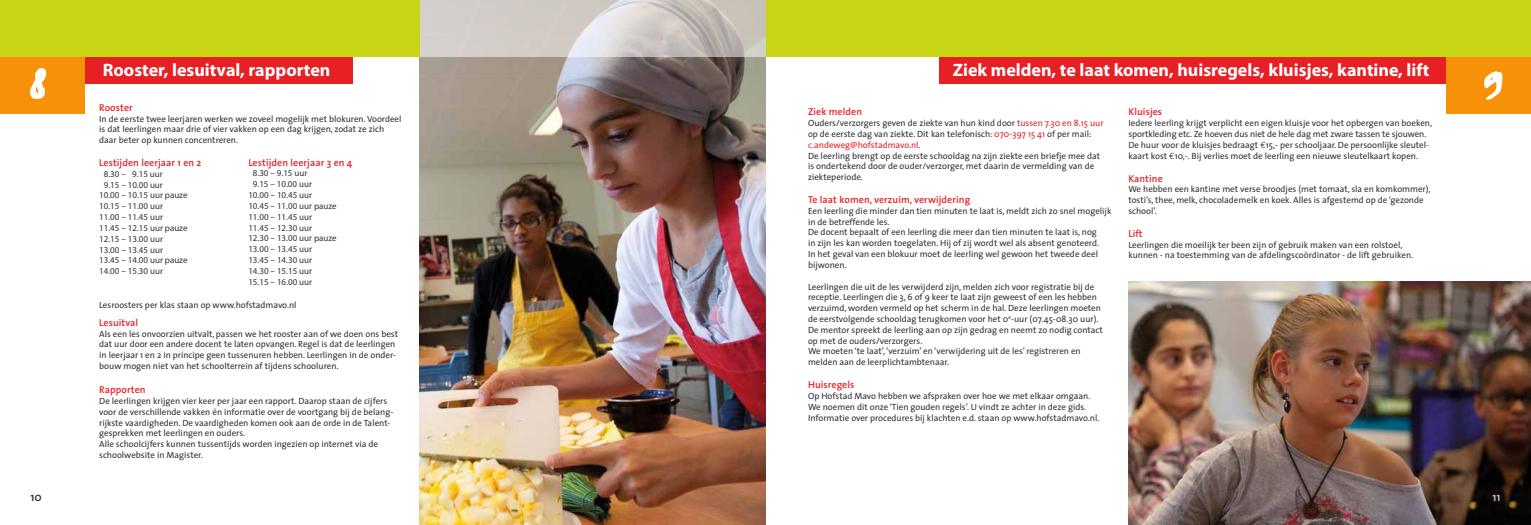
<style>
.page{position:relative;width:1531px;height:525px;background:#fff}
.page>*{position:absolute;margin:0;border:0;box-sizing:border-box;transform-origin:0 0}
.t1{font:60px "FF Erikrighthand";color:#fff}
.t2{font:700 18px "Myriad Pro";color:#fff}
.t3{font:600 12px "The Sans";color:#323232}
.t4{font:600 12px "The Sans";color:#c9c9c9}
.t5{font:600 10px "The Sans";letter-spacing:.01em;color:#e72026}
.t6{font:9px/10.8px "The Sans";color:#323232}
.t7{font:9px "Myriad Pro";color:#323232}
.s1{color:#e72026}
.s2{font-family:"Euro Mono"}
</style>
<div class="page">
<div style="left:940px;top:57px;width:591px;height:27px;background:#e72026"></div>
<div style="left:1447px;top:57px;width:84px;height:56px;background:#f79107"></div>
<div style="left:765px;top:0;width:766px;height:57px;background:#c7d515"></div>
<img style="left:420px;top:57px;width:345px;height:467px">
<svg style="left:420px;top:0;width:345px;height:57px;background:#cfcac6"></svg>
<div style="left:0;top:57px;width:352px;height:27px;background:#e72026"></div>
<div style="left:0;top:57px;width:84px;height:56px;background:#f79107"></div>
<div style="left:0;top:0;width:420px;height:57px;background:#c7d515"></div>
<img style="left:1128px;top:282px;width:403px;height:242px">
<h1 class="t1" style="left:27px;top:45px;width:22px">8</h1>
<h2 class="t2" style="left:103px;top:58px;width:229px">Rooster, lesuitval, rapporten</h2>
<p class="t5" style="left:99px;top:99px;width:35px">Rooster</p>
<p class="t6" style="left:99px;top:113px;width:304px">In de eerste twee leerjaren werken we zoveel mogelijk met blokuren. Voordeel is dat leerlingen maar drie of vier vakken op een dag krijgen, zodat ze zich daar beter op kunnen concentreren.</p>
<p class="t5" style="left:99px;top:154px;width:104px">Lestijden leerjaar 1 en 2</p>
<p class="t7" style="left:104px;top:168px;width:61px">8.30 – 9.15 uur</p>
<p class="t7" style="left:104px;top:179px;width:61px">9.15 – 10.00 uur</p>
<p class="t7" style="left:99px;top:190px;width:90px">10.00 – 10.15 uur pauze</p>
<p class="t7" style="left:99px;top:200px;width:65px">10.15 – 11.00 uur</p>
<p class="t7" style="left:99px;top:211px;width:65px">11.00 – 11.45 uur</p>
<p class="t7" style="left:99px;top:222px;width:90px">11.45 – 12.15 uur pauze</p>
<p class="t7" style="left:99px;top:233px;width:65px">12.15 – 13.00 uur</p>
<p class="t7" style="left:99px;top:244px;width:65px">13.00 – 13.45 uur</p>
<p class="t7" style="left:99px;top:254px;width:90px">13.45 – 14.00 uur pauze</p>
<p class="t7" style="left:99px;top:265px;width:65px">14.00 – 15.30 uur</p>
<p class="t6" style="left:99px;top:299px;width:199px">Lesroosters per klas staan op www.hofstadmavo.nl</p>
<p class="t5" style="left:99px;top:314px;width:40px">Lesuitval</p>
<p class="t6" style="left:99px;top:328px;width:300px">Als een les onvoorzien uitvalt, passen we het rooster aan of we doen ons best dat uur door een andere docent te laten opvangen. Regel is dat de leerlingen in leerjaar 1 en 2 in principe geen tussenuren hebben. Leerlingen in de onder&shy;bouw mogen niet van het schoolterrein af tijdens schooluren.</p>
<p class="t5" style="left:99px;top:381px;width:48px">Rapporten</p>
<p class="t6" style="left:99px;top:395px;width:296px">De leerlingen krijgen vier keer per jaar een rapport. Daarop staan de cijfers voor de verschillende vakken én informatie over de voortgang bij de belang&shy;rijkste vaardigheden. De vaardigheden komen ook aan de orde in de Talent&shy;gesprekken met leerlingen en ouders.<br>Alle schoolcijfers kunnen tussentijds worden ingezien op internet via de schoolwebsite in Magister.</p>
<p class="t5" style="left:248px;top:154px;width:106px">Lestijden leerjaar 3 en 4</p>
<p class="t7" style="left:253px;top:168px;width:56px">8.30 – 9.15 uur</p>
<p class="t7" style="left:253px;top:178px;width:61px">9.15 – 10.00 uur</p>
<p class="t7" style="left:248px;top:189px;width:65px">10.00 – 10.45 uur</p>
<p class="t7" style="left:248px;top:200px;width:90px">10.45 – 11.00 uur pauze</p>
<p class="t7" style="left:248px;top:211px;width:65px">11.00 – 11.45 uur</p>
<p class="t7" style="left:248px;top:222px;width:65px">11.45 – 12.30 uur</p>
<p class="t7" style="left:248px;top:232px;width:90px">12.30 – 13.00 uur pauze</p>
<p class="t7" style="left:248px;top:243px;width:65px">13.00 – 13.45 uur</p>
<p class="t7" style="left:248px;top:254px;width:65px">13.45 – 14.30 uur</p>
<p class="t7" style="left:248px;top:265px;width:65px">14.30 – 15.15 uur</p>
<p class="t7" style="left:248px;top:276px;width:65px">15.15 – 16.00 uur</p>
<h3 class="t3" style="left:30px;top:487px;width:13px">10</h3>
<h2 class="t2" style="left:953px;top:58px;width:478px">Ziek melden, te laat komen, huisregels, kluisjes, kantine, lift</h2>
<h1 class="t1" style="left:1482px;top:38px;width:22px">9</h1>
<p class="t5" style="left:808px;top:104px;width:56px">Ziek melden</p>
<p class="t6" style="left:808px;top:117px;width:297px">Ouders/verzorgers geven de ziekte van hun kind door <span class="s1">tussen 7.30 en 8.15 uur </span>op de eerste dag van ziekte. Dit kan telefonisch: <span class="s1">070-397 15 41</span> of per mail: <span class="s1">c.andeweg@hofstadmavo.nl</span>.<br>De leerling brengt op de eerste schooldag na zijn ziekte een briefje mee dat is ondertekend door de ouder/verzorger, met daarin de vermelding van de ziekteperiode.</p>
<p class="t5" style="left:808px;top:191px;width:164px">Te laat komen, verzuim, verwijdering</p>
<p class="t6" style="left:808px;top:205px;width:305px">Een leerling die minder dan tien minuten te laat is, meldt zich zo snel mogelijk in de betreffende les.<br>De docent bepaalt of een leerling die meer dan tien minuten te laat is, nog<br>in zijn les kan worden toegelaten. Hij of zij wordt wel als absent genoteerd.<br>In het geval van een blokuur moet de leerling wel gewoon het tweede deel bijwonen.</p>
<p class="t6" style="left:808px;top:281px;width:296px">Leerlingen die uit de les verwijderd zijn, melden zich voor registratie bij de receptie. Leerlingen die 3, 6 of 9 keer te laat zijn geweest of een les hebben verzuimd, worden vermeld op het scherm in de hal. Deze leerlingen moeten de eerstvolgende schooldag terugkomen voor het 0<sup>e</sup>-uur (07.45-08.30 uur).<br>De mentor spreekt de leerling aan op zijn gedrag en neemt zo nodig contact op met de ouders/verzorgers.<br>We moeten ‘te laat’, ‘verzuim’ en ‘verwijdering uit de les’ registreren en melden aan de leerplichtambtenaar.</p>
<p class="t5" style="left:808px;top:376px;width:48px">Huisregels</p>
<p class="t6" style="left:808px;top:390px;width:293px">Op Hofstad Mavo hebben we afspraken over hoe we met elkaar omgaan.<br>We noemen dit onze ‘Tien gouden regels’. U vindt ze achter in deze gids.<br>Informatie over procedures bij klachten e.d. staan op www.hofstadmavo.nl.</p>
<p class="t5" style="left:1128px;top:104px;width:35px">Kluisjes</p>
<p class="t6" style="left:1128px;top:117px;width:305px">Iedere leerling krijgt verplicht een eigen kluisje voor het opbergen van boeken, sportkleding etc. Ze hoeven dus niet de hele dag met zware tassen te sjouwen.<br>De huur voor de kluisjes bedraagt <span class="s2">f</span>15,- per schooljaar. De persoonlijke sleutel&shy;kaart kost <span class="s2">f</span>10,-. Bij verlies moet de leerling een nieuwe sleutelkaart kopen.</p>
<p class="t5" style="left:1128px;top:170px;width:36px">Kantine</p>
<p class="t6" style="left:1128px;top:183px;width:304px">We hebben een kantine met verse broodjes (met tomaat, sla en komkommer), tosti’s, thee, melk, chocolademelk en koek. Alles is afgestemd op de ‘gezonde school’.</p>
<p class="t5" style="left:1128px;top:225px;width:16px">Lift</p>
<p class="t6" style="left:1128px;top:239px;width:286px">Leerlingen die moeilijk ter been zijn of gebruik maken van een rolstoel, kunnen - na toestemming van de afdelingscoördinator - de lift gebruiken.</p>
<h3 class="t4" style="left:1492px;top:487px;width:10px">11</h3>
</div>
